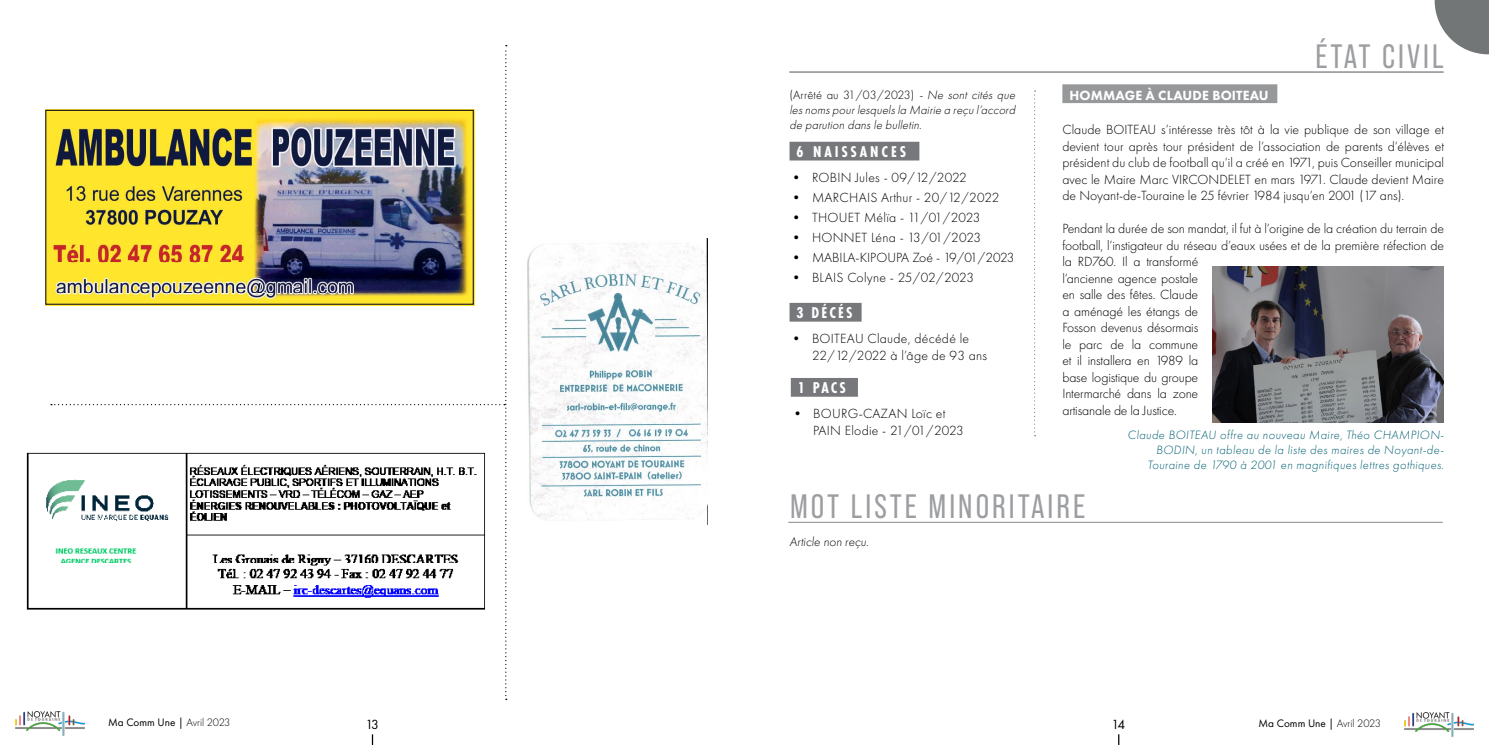
<style>
.page{position:relative;width:1489px;height:745px;background:#fff}
.page>*{position:absolute;margin:0;border:0;box-sizing:border-box;transform-origin:0 0}
.t1{font:33.75px "Bebas Neue Pro";letter-spacing:.09em;color:#9c9ea1}
.t2{font:700 16.25px "Futura PT Cond";letter-spacing:.17em;color:#fff}
.t3{font:300 13.75px/16.5px "Futura PT";letter-spacing:-.01em;color:#000;text-align:justify}
.t4{font:300 13.75px/16.5px "Futura PT";letter-spacing:.02em;color:#000}
.t5{font:800 13.75px "Futura PT";letter-spacing:.01em;color:#fff}
.t6{font:13.75px "Futura PT";color:#000}
.t7{font:italic 300 13.12px "Futura PT";color:#000}
.t8{font:italic 300 12.5px/15px "Futura PT";letter-spacing:.03em;color:#005f72;text-align:right}
.t9{font:italic 300 12.5px/15px "Futura PT";color:#000;text-align:justify}
.t10{font:11.25px "Futura PT";color:#000}
.s1{font-weight:300}
.s2{font-style:normal}
</style>
<div class="page">
<img style="left:1404px;top:712px;width:68px;height:23px">
<hr style="left:789px;top:71px;width:654px;height:2px;background:#77787b">
<svg style="left:1434px;top:0;width:54px;height:54px"></svg>
<div style="left:789px;top:142px;width:130px;height:18px;background:#77787b"></div>
<div style="left:790px;top:378px;width:67px;height:18px;background:#77787b"></div>
<hr style="left:788px;top:521px;width:654px;height:1px;background:#9c9ea1">
<img style="left:16px;top:711px;width:68px;height:23px">
<img style="left:26px;top:452px;width:25px;height:158px">
<svg style="left:51px;top:45px;width:456px;height:654px"></svg>
<img style="left:527px;top:238px;width:180px;height:282px">
<div style="left:789px;top:303px;width:72px;height:18px;background:#77787b"></div>
<div style="left:1062px;top:84px;width:215px;height:19px;background:#96989a"></div>
<img style="left:1212px;top:266px;width:231px;height:156px">
<svg style="left:1034px;top:90px;width:1px;height:346px"></svg>
<p class="t10" style="left:108px;top:715px;width:124px">Ma Comm Une | <span class="s1">Avril 2023</span></p>
<p class="t6" style="left:365px;top:715px;width:15px">13</p>
<p class="t9" style="left:789px;top:88px;width:230px"><span class="s2">(Arrêté au 31/03/2023)</span> - Ne sont cités que lesnomspourlesquelsla Mairie a reçu l’accord de parution dansle bulletin.</p>
<p class="t2" style="left:796px;top:142px;width:111px">6 NAISSANCES</p>
<p class="t4" style="left:789px;top:169px;width:179px">• ROBIN Jules - 09/12/2022</p>
<p class="t4" style="left:789px;top:189px;width:211px">• MARCHAIS Arthur - 20/12/2022</p>
<p class="t4" style="left:789px;top:209px;width:192px">• THOUET Mélïa - 11/01/2023</p>
<p class="t4" style="left:789px;top:229px;width:193px">• HONNET Léna - 13/01/2023</p>
<p class="t3" style="left:789px;top:249px;width:226px">• MABILA-KIPOUPA Zoé - 19/01/2023</p>
<p class="t4" style="left:789px;top:269px;width:186px">• BLAIS Colyne - 25/02/2023</p>
<p class="t2" style="left:796px;top:303px;width:57px">3 DÉCÉS</p>
<p class="t4" style="left:812px;top:330px;width:176px;text-indent:-22px">• BOITEAU Claude, décédé le<br>22/12/2022 à l’âge de 93 ans</p>
<p class="t2" style="left:797px;top:378px;width:50px">1 PACS</p>
<p class="t4" style="left:813px;top:405px;width:152px;text-indent:-22px">• BOURG-CAZAN Loïc et<br>PAIN Elodie - 21/01/2023</p>
<h1 class="t1" style="left:1315px;top:37px;width:130px">ÉTAT CIVIL</h1>
<p class="t5" style="left:1069px;top:86px;width:201px">HOMMAGE À CLAUDE BOITEAU</p>
<p class="t3" style="left:1062px;top:121px;width:383px">Claude BOITEAU s’intéresse très tôt à la vie publique de son village et devient tour après tour président de l’association de parents d’élèves et président du club de football qu’il a créé en 1971, puis Conseiller municipal avec le Maire Marc VIRCONDELET en mars 1971. Claude devient Maire de Noyant-de-Touraine le 25 février 1984 jusqu’en 2001 (17 ans).</p>
<p class="t3" style="left:1062px;top:220px;width:383px;text-align:left">Pendant la durée de son mandat, il fut à l’origine de la création du terrain de football, l’instigateur du réseau d’eaux usées et de la première réfection de la RD760. Il a transformé<br>l’ancienne agence postale<br>en salle des fêtes. Claude<br>a aménagé les étangs de<br>Fosson devenus désormais<br>le parc de la commune<br>et il installera en 1989 la<br>base logistique du groupe<br>Intermarché dans la zone<br>artisanale de la Justice.</p>
<p class="t8" style="left:1127px;top:427px;width:318px">Claude BOITEAU offre au nouveau Maire, Théo CHAMPION-<br>BODIN, un tableau de la liste des maires de Noyant-de-<br>Touraine de 1790 à 2001 en magnifiques lettres gothiques.</p>
<h1 class="t1" style="left:790px;top:487px;width:296px">MOT LISTE MINORITAIRE</h1>
<p class="t7" style="left:789px;top:534px;width:81px">Article non reçu.</p>
<p class="t6" style="left:1111px;top:715px;width:15px">14</p>
<p class="t10" style="left:1258px;top:716px;width:124px">Ma Comm Une | <span class="s1">Avril 2023</span></p>
</div>
